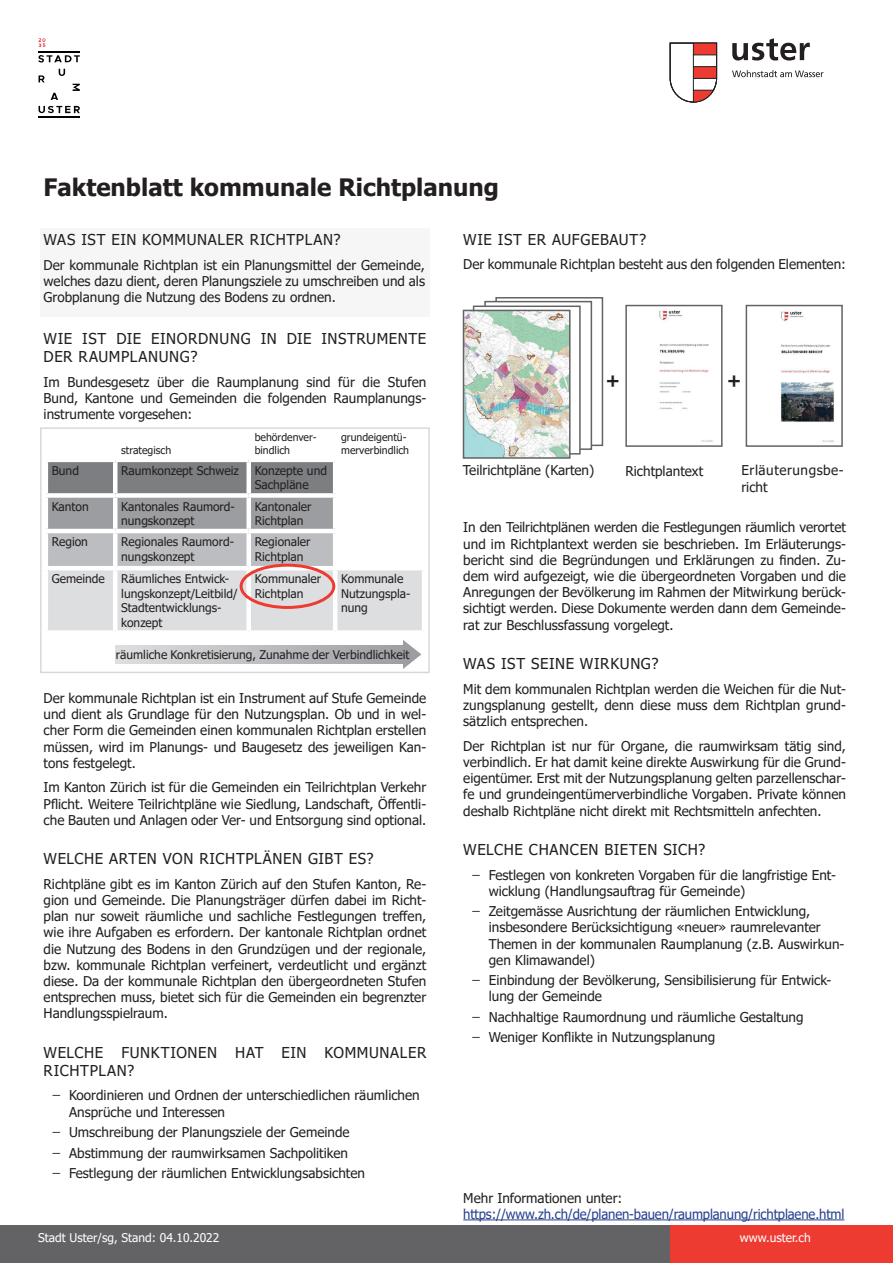
<style>
.page{position:relative;width:893px;height:1263px;background:#fff}
.page>*{position:absolute;margin:0;border:0;box-sizing:border-box;transform-origin:0 0}
.t1{font:700 24px "Tahoma";color:#231f20}
.t2{font:700 18px "Tahoma";color:#231f20}
.t3{font:15px/18px "Tahoma";letter-spacing:.04em;color:#231f20}
.t4{font:13.5px/16.2px "Tahoma";color:#231f20;text-align:justify}
.t5{font:13.5px "Tahoma";letter-spacing:-.01em;color:#253f8e}
.t6{font:13.5px/16.2px "Tahoma";letter-spacing:.04em;color:#231f20}
.t7{font:12px/14.4px "Tahoma";color:#231f20}
.t8{font:12px "Tahoma";color:#fff}
.t9{font:10.5px/12.6px "Tahoma";color:#231f20}
</style>
<div class="page">
<div style="left:40px;top:228px;width:390px;height:89px;background:#f6f6f7"></div>
<hr style="left:463px;top:1219px;width:381px;height:1px;background:#253f8e">
<svg style="left:670px;top:42px;width:47px;height:60px"></svg>
<svg style="left:732px;top:38px;width:78px;height:23px"></svg>
<svg style="left:732px;top:70px;width:91px;height:7px"></svg>
<div style="left:670px;top:1225px;width:223px;height:38px;background:#ee3b32"></div>
<div style="left:0;top:1225px;width:670px;height:38px;background:#636366"></div>
<svg style="left:48px;top:462px;width:374px;height:168px;background:#c4c4c6"></svg>
<hr style="left:113px;top:462px;width:4px;height:31px;background:#fff">
<div style="left:246px;top:462px;width:5px;height:31px;background:#fff"></div>
<hr style="left:333px;top:462px;width:4px;height:31px;background:#fff">
<div style="left:44px;top:493px;width:71px;height:5px;background:#fff"></div>
<div style="left:115px;top:493px;width:134px;height:5px;background:#fff"></div>
<hr style="left:113px;top:498px;width:4px;height:31px;background:#fff">
<div style="left:249px;top:493px;width:86px;height:5px;background:#fff"></div>
<div style="left:246px;top:498px;width:5px;height:31px;background:#fff"></div>
<div style="left:335px;top:493px;width:91px;height:5px;background:#fff"></div>
<hr style="left:333px;top:498px;width:4px;height:31px;background:#fff">
<hr style="left:44px;top:529px;width:71px;height:4px;background:#fff">
<hr style="left:115px;top:529px;width:134px;height:4px;background:#fff">
<hr style="left:113px;top:533px;width:4px;height:33px;background:#fff">
<hr style="left:249px;top:529px;width:86px;height:4px;background:#fff">
<div style="left:246px;top:533px;width:5px;height:33px;background:#fff"></div>
<hr style="left:335px;top:529px;width:91px;height:4px;background:#fff">
<hr style="left:333px;top:533px;width:4px;height:33px;background:#fff">
<hr style="left:44px;top:566px;width:71px;height:4px;background:#fff">
<hr style="left:115px;top:566px;width:134px;height:4px;background:#fff">
<hr style="left:113px;top:570px;width:4px;height:60px;background:#fff">
<svg style="left:249px;top:566px;width:86px;height:4px"></svg>
<svg style="left:246px;top:570px;width:5px;height:60px"></svg>
<hr style="left:335px;top:566px;width:91px;height:4px;background:#fff">
<hr style="left:333px;top:570px;width:4px;height:60px;background:#fff">
<div style="left:240px;top:564px;width:95px;height:45px;border:3px solid #ee3b32;border-radius:50%"></div>
<svg style="left:403px;top:640px;width:18px;height:29px"></svg>
<div style="left:116px;top:645px;width:293px;height:19px;background:linear-gradient(to right,#dedee0,#9c9da1)"></div>
<div style="left:495px;top:297px;width:108px;height:149px;border:2px solid #636366"></div>
<div style="left:484px;top:301px;width:108px;height:149px;background:#fff;border:2px solid #636366"></div>
<div style="left:473px;top:306px;width:108px;height:149px;background:#fff;border:2px solid #636366"></div>
<img style="left:466px;top:313px;width:102px;height:143px">
<div style="left:463px;top:310px;width:108px;height:149px;border:2px solid #636366"></div>
<img style="left:659px;top:310px;width:54px;height:132px">
<div style="left:625px;top:305px;width:98px;height:142px;border:2px solid #636366"></div>
<img style="left:780px;top:311px;width:54px;height:131px">
<div style="left:746px;top:305px;width:97px;height:142px;border:2px solid #636366"></div>
<svg style="left:39px;top:106px;width:41px;height:7px"></svg>
<svg style="left:39px;top:75px;width:6px;height:7px"></svg>
<svg style="left:38px;top:55px;width:42px;height:8px"></svg>
<svg style="left:51px;top:93px;width:7px;height:7px"></svg>
<svg style="left:59px;top:69px;width:6px;height:7px"></svg>
<svg style="left:73px;top:84px;width:7px;height:7px"></svg>
<svg style="left:39px;top:38px;width:6px;height:9px"></svg>
<hr style="left:39px;top:51px;width:41px;height:1px;background:#000001">
<hr style="left:39px;top:116px;width:41px;height:1px;background:#000001">
<h1 class="t1" style="left:44px;top:170px;width:457px">Faktenblatt kommunale Richtplanung</h1>
<p class="t3" style="left:44px;top:232px;width:298px">WAS IST EIN KOMMUNALER RICHTPLAN?</p>
<p class="t4" style="left:44px;top:258px;width:383px">Der kommunale Richtplan ist ein Planungsmittel der Gemeinde, welches dazu dient, deren Planungsziele zu umschreiben und als Grobplanung die Nutzung des Bodens zu ordnen.</p>
<p class="t3" style="left:463px;top:231px;width:184px">WIE IST ER AUFGEBAUT?</p>
<p class="t4" style="left:463px;top:257px;width:384px">Der kommunale Richtplan besteht aus den folgenden Elementen:</p>
<p class="t3" style="left:44px;top:330px;width:384px">WIE IST DIE EINORDNUNG IN DIE INSTRUMENTE<br>DER RAUMPLANUNG?</p>
<p class="t4" style="left:44px;top:374px;width:384px">Im Bundesgesetz über die Raumplanung sind für die Stufen Bund, Kantone und Gemeinden die folgenden Raumplanungs&shy;instrumente vorgesehen:</p>
<p class="t9" style="left:121px;top:444px;width:51px">strategisch</p>
<p class="t9" style="left:255px;top:432px;width:63px">behördenver&shy;bindlich</p>
<p class="t9" style="left:341px;top:432px;width:69px">grundeigentü&shy;merverbindlich</p>
<p class="t7" style="left:52px;top:464px;width:29px">Bund</p>
<p class="t7" style="left:121px;top:464px;width:119px">Raumkonzept Schweiz</p>
<p class="t7" style="left:255px;top:464px;width:74px">Konzepte und<br>Sachpläne</p>
<p class="t7" style="left:52px;top:500px;width:39px">Kanton</p>
<p class="t7" style="left:121px;top:500px;width:115px">Kantonales Raumord&shy;nungskonzept</p>
<p class="t7" style="left:255px;top:500px;width:58px">Kantonaler<br>Richtplan</p>
<p class="t7" style="left:52px;top:535px;width:38px">Region</p>
<p class="t7" style="left:121px;top:535px;width:114px">Regionales Raumord&shy;nungskonzept</p>
<p class="t7" style="left:255px;top:535px;width:57px">Regionaler<br>Richtplan</p>
<p class="t7" style="left:52px;top:572px;width:55px">Gemeinde</p>
<p class="t7" style="left:121px;top:572px;width:118px">Räumliches Entwick&shy;lungskonzept/Leitbild/<br>Stadtentwicklungs&shy;konzept</p>
<p class="t7" style="left:255px;top:572px;width:68px">Kommunaler<br>Richtplan</p>
<p class="t7" style="left:341px;top:572px;width:71px">Kommunale<br>Nutzungspla&shy;nung</p>
<p class="t7" style="left:116px;top:648px;width:295px">räumliche Konkretisierung, Zunahme der Verbindlichkeit</p>
<p class="t4" style="left:44px;top:691px;width:384px">Der kommunale Richtplan ist ein Instrument auf Stufe Gemeinde und dient als Grundlage für den Nutzungsplan. Ob und in wel&shy;cher Form die Gemeinden einen kommunalen Richtplan erstellen müssen, wird im Planungs- und Baugesetz des jeweiligen Kan&shy;tons festgelegt.</p>
<p class="t4" style="left:44px;top:780px;width:384px">Im Kanton Zürich ist für die Gemeinden ein Teilrichtplan Verkehr Pflicht. Weitere Teilrichtpläne wie Siedlung, Landschaft, Öffentli&shy;che Bauten und Anlagen oder Ver- und Entsorgung sind optional.</p>
<p class="t3" style="left:44px;top:850px;width:332px">WELCHE ARTEN VON RICHTPLÄNEN GIBT ES?</p>
<p class="t4" style="left:44px;top:876px;width:384px">Richtpläne gibt es im Kanton Zürich auf den Stufen Kanton, Re&shy;gion und Gemeinde. Die Planungsträger dürfen dabei im Richt&shy;plan nur soweit räumliche und sachliche Festlegungen treffen, wie ihre Aufgaben es erfordern. Der kantonale Richtplan ordnet die Nutzung des Bodens in den Grundzügen und der regionale, bzw. kommunale Richtplan verfeinert, verdeutlicht und ergänzt diese. Da der kommunale Richtplan den übergeordneten Stufen entsprechen muss, bietet sich für die Gemeinden ein begrenzter Handlungsspielraum.</p>
<p class="t3" style="left:44px;top:1044px;width:384px">WELCHE FUNKTIONEN HAT EIN KOMMUNALER<br>RICHTPLAN?</p>
<p class="t4" style="left:69px;top:1088px;width:352px;text-indent:-13px">̶ Koordinieren und Ordnen der unterschiedlichen räumlichen<br>Ansprüche und Interessen</p>
<p class="t4" style="left:56px;top:1123px;width:310px;line-height:20.4px;text-align:left">̶ Umschreibung der Planungsziele der Gemeinde<br>̶ Abstimmung der raumwirksamen Sachpolitiken<br>̶ Festlegung der räumlichen Entwicklungsabsichten</p>
<p class="t8" style="left:38px;top:1230px;width:183px">Stadt Uster/sg, Stand: 04.10.2022</p>
<h2 class="t2" style="left:606px;top:368px;width:16px">+</h2>
<h2 class="t2" style="left:727px;top:368px;width:16px">+</h2>
<p class="t4" style="left:463px;top:463px;width:133px">Teilrichtpläne (Karten)</p>
<p class="t4" style="left:625px;top:463px;width:79px">Richtplantext</p>
<p class="t6" style="left:741px;top:463px;width:104px">Erläuterungsbe&shy;richt</p>
<p class="t4" style="left:463px;top:520px;width:384px">In den Teilrichtplänen werden die Festlegungen räumlich verortet und im Richtplantext werden sie beschrieben. Im Erläuterungs&shy;bericht sind die Begründungen und Erklärungen zu finden. Zu&shy;dem wird aufgezeigt, wie die übergeordneten Vorgaben und die Anregungen der Bevölkerung im Rahmen der Mitwirkung berück&shy;sichtigt werden. Diese Dokumente werden dann dem Gemeinde&shy;rat zur Beschlussfassung vorgelegt.</p>
<p class="t3" style="left:463px;top:655px;width:197px">WAS IST SEINE WIRKUNG?</p>
<p class="t4" style="left:463px;top:681px;width:384px">Mit dem kommunalen Richtplan werden die Weichen für die Nut&shy;zungsplanung gestellt, denn diese muss dem Richtplan grund&shy;sätzlich entsprechen.</p>
<p class="t4" style="left:463px;top:738px;width:384px">Der Richtplan ist nur für Organe, die raumwirksam tätig sind, verbindlich. Er hat damit keine direkte Auswirkung für die Grund&shy;eigentümer. Erst mit der Nutzungsplanung gelten parzellenschar&shy;fe und grundeingentümerverbindliche Vorgaben. Private können deshalb Richtpläne nicht direkt mit Rechtsmitteln anfechten.</p>
<p class="t3" style="left:463px;top:841px;width:244px">WELCHE CHANCEN BIETEN SICH?</p>
<p class="t4" style="left:489px;top:867px;width:349px;text-indent:-13px">̶ Festlegen von konkreten Vorgaben für die langfristige Ent&shy;wicklung (Handlungsauftrag für Gemeinde)</p>
<p class="t4" style="left:489px;top:904px;width:357px;text-align:left;text-indent:-13px">̶ Zeitgemässe Ausrichtung der räumlichen Entwicklung, insbesondere Berücksichtigung «neuer» raumrelevanter Themen in der kommunalen Raumplanung (z.B. Auswirkun&shy;gen Klimawandel)</p>
<p class="t4" style="left:489px;top:973px;width:344px;text-indent:-13px">̶ Einbindung der Bevölkerung, Sensibilisierung für Entwick&shy;lung der Gemeinde</p>
<p class="t4" style="left:476px;top:1007px;width:329px;line-height:20.4px">̶ Nachhaltige Raumordnung und räumliche Gestaltung ̶ Weniger Konflikte in Nutzungsplanung</p>
<p class="t4" style="left:463px;top:1190px;width:161px">Mehr Informationen unter:</p>
<p class="t5" style="left:463px;top:1205px;width:383px">https://www.zh.ch/de/planen-bauen/raumplanung/richtplaene.html</p>
<p class="t8" style="left:740px;top:1230px;width:72px">www.uster.ch</p>
</div>
